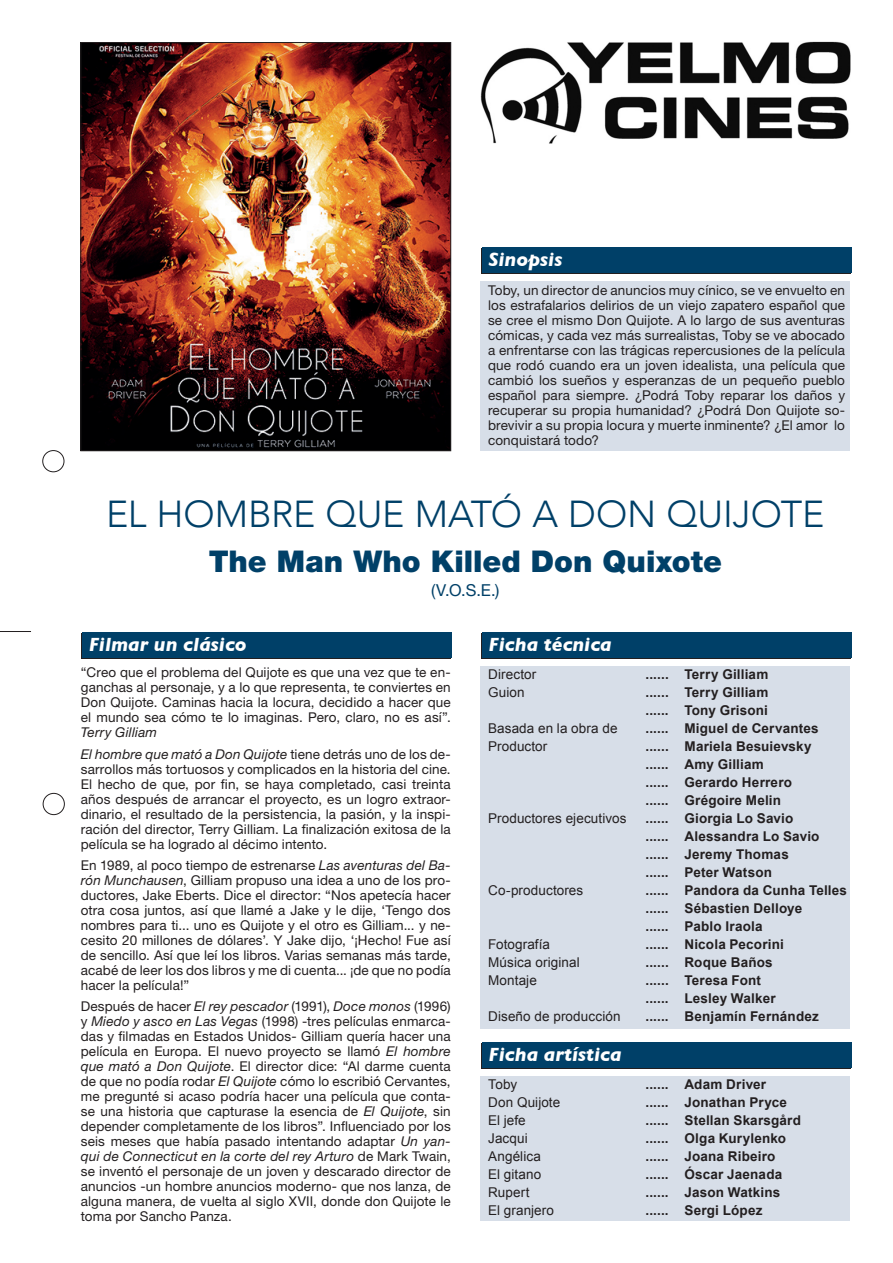
<style>
.page{position:relative;width:893px;height:1263px;background:#fff}
.page>*{position:absolute;margin:0;border:0;box-sizing:border-box;transform-origin:0 0}
.t1{font:300 37.5px "Avenir";letter-spacing:-.005em;color:#004068}
.t2{font:900 30px "Helvetica Neue";color:#004068}
.t3{font:italic 700 19.5px "Gill Sans";color:#fff}
.t4{font:16.5px "Helvetica Neue";color:#004068}
.t5{font:13.5px/15px "Helvetica Neue";letter-spacing:.01em;color:#231f20;text-align:justify}
.t6{font:700 13.5px/18px "Arial";letter-spacing:.015em;color:#231f20}
.t7{font:13.5px "Arial";letter-spacing:.01em;color:#231f20}
.s1{font-style:italic}
</style>
<div class="page">
<img style="left:82px;top:44px;width:367px;height:405px">
<div style="left:80px;top:42px;width:371px;height:409px;border:1px solid #231f20"></div>
<div style="left:480px;top:249px;width:370px;height:25px;background:#231f20"></div>
<div style="left:81px;top:634px;width:370px;height:25px;background:#231f20"></div>
<div style="left:482px;top:248px;width:369px;height:25px;background:#004068"></div>
<div style="left:82px;top:632px;width:370px;height:26px;background:#004068"></div>
<div style="left:480px;top:281px;width:370px;height:170px;background:#d7dee8"></div>
<hr style="left:0;top:631px;width:31px;height:1px;background:#231f20">
<div style="left:43px;top:450px;width:21px;height:22px;border:1px solid #231f20;border-radius:50%"></div>
<div style="left:43px;top:793px;width:22px;height:22px;border:1px solid #231f20;border-radius:50%"></div>
<img style="left:480px;top:41px;width:370px;height:102px">
<div style="left:481px;top:634px;width:369px;height:25px;background:#231f20"></div>
<div style="left:481px;top:1043px;width:369px;height:26px;background:#231f20"></div>
<div style="left:482px;top:632px;width:369px;height:26px;background:#004068"></div>
<div style="left:482px;top:1042px;width:369px;height:26px;background:#004068"></div>
<div style="left:480px;top:666px;width:370px;height:363px;background:#d7dee8"></div>
<div style="left:480px;top:1076px;width:370px;height:144px;background:#d7dee8"></div>
<p class="t3" style="left:489px;top:248px;width:75px">Sinopsis</p>
<p class="t5" style="left:488px;top:282px;width:359px">Toby, un director de anuncios muy cínico, se ve envuelto en los estrafalarios delirios de un viejo zapatero español que se cree el mismo Don Quijote. A lo largo de sus aventuras cómicas, y cada vez más surrealistas, Toby se ve abocado a enfrentarse con las trágicas repercusiones de la película que rodó cuando era un joven idealista, una película que cambió los sueños y esperanzas de un pequeño pueblo español para siempre. ¿Podrá Toby reparar los daños y recuperar su propia humanidad? ¿Podrá Don Quijote so&shy;brevivir a su propia locura y muerte inminente? ¿El amor lo conquistará todo?</p>
<p class="t1" style="left:106px;top:491px;width:720px">EL HOMBRE QUE MATÓ A DON QUIJOTE</p>
<p class="t2" style="left:209px;top:543px;width:515px">The Man Who Killed Don Quixote</p>
<p class="t4" style="left:431px;top:580px;width:70px">(V.O.S.E.)</p>
<p class="t3" style="left:89px;top:633px;width:159px">Filmar un clásico</p>
<p class="t5" style="left:81px;top:665px;width:371px">“Creo que el problema del Quijote es que una vez que te en&shy;ganchas al personaje, y a lo que representa, te conviertes en Don Quijote. Caminas hacia la locura, decidido a hacer que el mundo sea cómo te lo imaginas. Pero, claro, no es así”.<br><span class="s1">Terry Gilliam</span></p>
<p class="t5" style="left:81px;top:746px;width:371px"><span class="s1">El hombre que mató a Don Quijote</span> tiene detrás uno de los de&shy;sarrollos más tortuosos y complicados en la historia del cine.<br>El hecho de que, por fin, se haya completado, casi treinta años después de arrancar el proyecto, es un logro extraor&shy;dinario, el resultado de la persistencia, la pasión, y la inspi&shy;ración del director, Terry Gilliam. La finalización exitosa de la película se ha logrado al décimo intento.</p>
<p class="t5" style="left:81px;top:857px;width:371px">En 1989, al poco tiempo de estrenarse <span class="s1">Las aventuras del Ba&shy;rón Munchausen</span>, Gilliam propuso una idea a uno de los pro&shy;ductores, Jake Eberts. Dice el director: “Nos apetecía hacer otra cosa juntos, así que llamé a Jake y le dije, ‘Tengo dos nombres para ti... uno es Quijote y el otro es Gilliam... y ne&shy;cesito 20 millones de dólares’. Y Jake dijo, ‘¡Hecho! Fue así de sencillo. Así que leí los libros. Varias semanas más tarde, acabé de leer los dos libros y me di cuenta... ¡de que no podía hacer la película!”</p>
<p class="t5" style="left:81px;top:999px;width:371px">Después de hacer <span class="s1">El rey pescador</span> (1991), <span class="s1">Doce monos</span> (1996) y <span class="s1">Miedo y asco en Las Vegas</span> (1998) -tres películas enmarca&shy;das y filmadas en Estados Unidos- Gilliam quería hacer una película en Europa. El nuevo proyecto se llamó <span class="s1">El hombre que mató a Don Quijote</span>. El director dice: “Al darme cuenta de que no podía rodar <span class="s1">El Quijote</span> cómo lo escribió Cervantes, me pregunté si acaso podría hacer una película que conta&shy;se una historia que capturase la esencia de <span class="s1">El Quijote</span>, sin depender completamente de los libros”. Influenciado por los seis meses que había pasado intentando adaptar <span class="s1">Un yan&shy;qui de Connecticut en la corte del rey Arturo</span> de Mark Twain, se inventó el personaje de un joven y descarado director de anuncios -un hombre anuncios moderno- que nos lanza, de alguna manera, de vuelta al siglo XVII, donde don Quijote le toma por Sancho Panza.</p>
<p class="t3" style="left:489px;top:633px;width:125px">Ficha técnica</p>
<p class="t7" style="left:488px;top:667px;width:50px">Director</p>
<p class="t6" style="left:645px;top:666px;width:124px">...... Terry Gilliam</p>
<p class="t7" style="left:488px;top:685px;width:38px">Guion</p>
<p class="t6" style="left:645px;top:684px;width:124px">...... Terry Gilliam</p>
<p class="t6" style="left:645px;top:702px;width:124px">...... Tony Grisoni</p>
<p class="t7" style="left:488px;top:721px;width:131px">Basada en la obra de</p>
<p class="t6" style="left:645px;top:720px;width:175px">...... Miguel de Cervantes</p>
<p class="t7" style="left:488px;top:739px;width:61px">Productor</p>
<p class="t6" style="left:645px;top:738px;width:168px">...... Mariela Besuievsky</p>
<p class="t6" style="left:645px;top:756px;width:120px">...... Amy Gilliam</p>
<p class="t6" style="left:645px;top:774px;width:148px">...... Gerardo Herrero</p>
<p class="t6" style="left:645px;top:792px;width:137px">...... Grégoire Melin</p>
<p class="t7" style="left:488px;top:811px;width:140px">Productores ejecutivos</p>
<p class="t6" style="left:645px;top:810px;width:149px">...... Giorgia Lo Savio</p>
<p class="t6" style="left:645px;top:828px;width:175px">...... Alessandra Lo Savio</p>
<p class="t6" style="left:645px;top:846px;width:145px">...... Jeremy Thomas</p>
<p class="t6" style="left:645px;top:864px;width:128px">...... Peter Watson</p>
<p class="t7" style="left:488px;top:883px;width:97px">Co-productores</p>
<p class="t6" style="left:645px;top:882px;width:203px">...... Pandora da Cunha Telles</p>
<p class="t6" style="left:645px;top:900px;width:158px">...... Sébastien Delloye</p>
<p class="t6" style="left:645px;top:918px;width:118px">...... Pablo Iraola</p>
<p class="t7" style="left:488px;top:937px;width:63px">Fotografía</p>
<p class="t6" style="left:645px;top:936px;width:140px">...... Nicola Pecorini</p>
<p class="t7" style="left:488px;top:955px;width:93px">Música original</p>
<p class="t6" style="left:645px;top:954px;width:129px">...... Roque Baños</p>
<p class="t7" style="left:488px;top:973px;width:50px">Montaje</p>
<p class="t6" style="left:645px;top:972px;width:132px">...... Teresa Font ...... Lesley Walker</p>
<p class="t7" style="left:488px;top:1009px;width:134px">Diseño de producción</p>
<p class="t6" style="left:645px;top:1008px;width:175px">...... Benjamín Fernández</p>
<p class="t3" style="left:489px;top:1043px;width:135px">Ficha artística</p>
<p class="t7" style="left:488px;top:1077px;width:30px">Toby</p>
<p class="t6" style="left:645px;top:1075px;width:122px">...... Adam Driver</p>
<p class="t7" style="left:488px;top:1095px;width:74px">Don Quijote</p>
<p class="t6" style="left:645px;top:1093px;width:143px">...... Jonathan Pryce</p>
<p class="t7" style="left:488px;top:1113px;width:39px">El jefe</p>
<p class="t6" style="left:645px;top:1111px;width:157px">...... Stellan Skarsgård</p>
<p class="t7" style="left:488px;top:1131px;width:41px">Jacqui</p>
<p class="t6" style="left:645px;top:1129px;width:142px">...... Olga Kurylenko</p>
<p class="t7" style="left:488px;top:1149px;width:54px">Angélica</p>
<p class="t6" style="left:645px;top:1147px;width:131px">...... Joana Ribeiro</p>
<p class="t7" style="left:488px;top:1167px;width:55px">El gitano</p>
<p class="t6" style="left:645px;top:1165px;width:138px">...... Óscar Jaenada</p>
<p class="t7" style="left:488px;top:1185px;width:43px">Rupert</p>
<p class="t6" style="left:645px;top:1183px;width:136px">...... Jason Watkins</p>
<p class="t7" style="left:488px;top:1203px;width:67px">El granjero</p>
<p class="t6" style="left:645px;top:1201px;width:118px">...... Sergi López</p>
</div>
